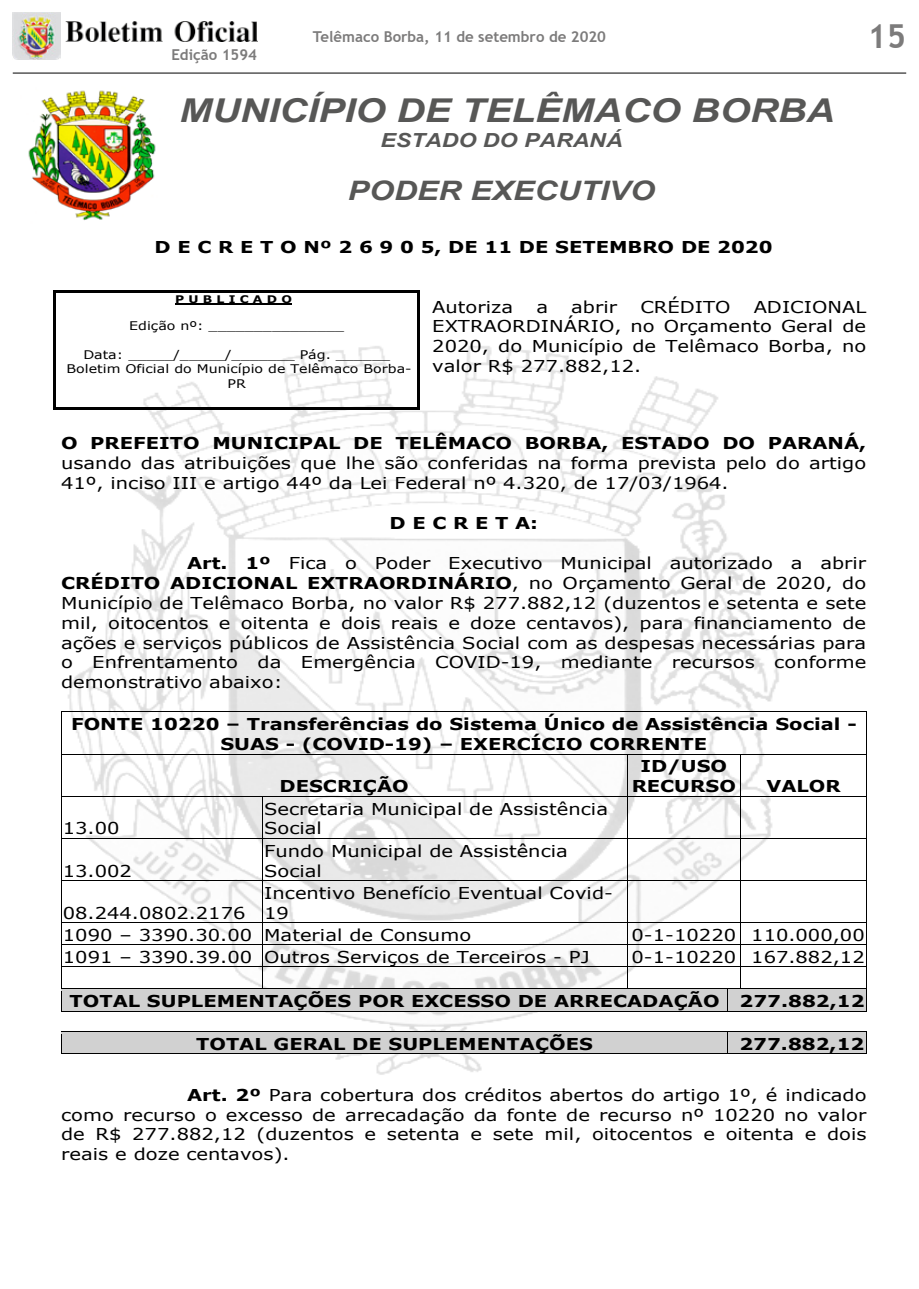
<style>
.page{position:relative;width:919px;height:1289px;background:#fff}
.page>*{position:absolute;margin:0;border:0;box-sizing:border-box;transform-origin:0 0}
.t1{font:700 33px "Trebuchet MS";color:#7c7b7b}
.t2{font:italic 700 32.85px "Arial";color:#575756;scale:1.19 1}
.t3{font:italic 700 26.85px "Arial";color:#575756;scale:1.19 1}
.t4{font:italic 700 19.35px "Arial";color:#575756;scale:1.19 1}
.t5{font:16.35px/20px "Verdana";color:#000;scale:1.19 1}
.t6{font:700 16.35px/20px "Verdana";color:#000;text-align:center;scale:1.19 1}
.t7{font:700 15px "Trebuchet MS";color:#7c7b7b}
.t8{font:11.85px/14.5px "Verdana";color:#000;text-align:center;scale:1.19 1}
.t9{font:700 10.5px "Verdana";color:#000;scale:1.19 1}
.s1{font-weight:700}
</style>
<div class="page">
<img style="left:13px;top:13px;width:47px;height:47px">
<img style="left:66px;top:21px;width:191px;height:21px">
<hr style="left:13px;top:73px;width:893px;height:1px;background:#000">
<img style="left:28px;top:90px;width:128px;height:131px">
<img style="left:53px;top:306px;width:784px;height:769px">
<hr style="left:62px;top:711px;width:804px;height:1px;background:#000">
<hr style="left:61px;top:713px;width:1px;height:40px;background:#000">
<hr style="left:866px;top:713px;width:1px;height:40px;background:#000">
<hr style="left:62px;top:753px;width:565px;height:1px;background:#000">
<hr style="left:627px;top:753px;width:113px;height:1px;background:#000">
<hr style="left:741px;top:753px;width:125px;height:1px;background:#000">
<hr style="left:61px;top:756px;width:1px;height:39px;background:#000">
<hr style="left:627px;top:756px;width:1px;height:39px;background:#000">
<hr style="left:740px;top:756px;width:1px;height:39px;background:#000">
<hr style="left:866px;top:756px;width:1px;height:39px;background:#000">
<hr style="left:62px;top:795px;width:200px;height:1px;background:#000">
<hr style="left:263px;top:795px;width:364px;height:1px;background:#000">
<hr style="left:627px;top:795px;width:113px;height:1px;background:#000">
<hr style="left:741px;top:795px;width:125px;height:1px;background:#000">
<hr style="left:61px;top:798px;width:1px;height:39px;background:#000">
<hr style="left:262px;top:798px;width:1px;height:39px;background:#000">
<hr style="left:627px;top:798px;width:1px;height:39px;background:#000">
<hr style="left:740px;top:798px;width:1px;height:39px;background:#000">
<hr style="left:866px;top:798px;width:1px;height:39px;background:#000">
<hr style="left:62px;top:837px;width:200px;height:1px;background:#000">
<hr style="left:263px;top:837px;width:364px;height:1px;background:#000">
<hr style="left:627px;top:837px;width:113px;height:1px;background:#000">
<hr style="left:741px;top:837px;width:125px;height:1px;background:#000">
<hr style="left:61px;top:840px;width:1px;height:40px;background:#000">
<hr style="left:262px;top:840px;width:1px;height:40px;background:#000">
<hr style="left:627px;top:840px;width:1px;height:40px;background:#000">
<hr style="left:740px;top:840px;width:1px;height:40px;background:#000">
<hr style="left:866px;top:840px;width:1px;height:40px;background:#000">
<hr style="left:62px;top:880px;width:200px;height:1px;background:#000">
<hr style="left:263px;top:880px;width:364px;height:1px;background:#000">
<hr style="left:627px;top:880px;width:113px;height:1px;background:#000">
<hr style="left:741px;top:880px;width:125px;height:1px;background:#000">
<hr style="left:61px;top:882px;width:1px;height:40px;background:#000">
<hr style="left:262px;top:882px;width:1px;height:40px;background:#000">
<hr style="left:627px;top:882px;width:1px;height:40px;background:#000">
<hr style="left:740px;top:882px;width:1px;height:40px;background:#000">
<hr style="left:866px;top:882px;width:1px;height:40px;background:#000">
<hr style="left:62px;top:922px;width:200px;height:1px;background:#000">
<hr style="left:263px;top:922px;width:364px;height:1px;background:#000">
<hr style="left:627px;top:922px;width:113px;height:1px;background:#000">
<hr style="left:741px;top:922px;width:125px;height:1px;background:#000">
<hr style="left:62px;top:944px;width:200px;height:1px;background:#000">
<hr style="left:263px;top:944px;width:364px;height:1px;background:#000">
<hr style="left:627px;top:944px;width:113px;height:1px;background:#000">
<hr style="left:741px;top:944px;width:125px;height:1px;background:#000">
<hr style="left:62px;top:966px;width:200px;height:1px;background:#000">
<hr style="left:263px;top:966px;width:364px;height:1px;background:#000">
<hr style="left:627px;top:966px;width:113px;height:1px;background:#000">
<hr style="left:741px;top:966px;width:125px;height:1px;background:#000">
<div style="left:63px;top:990px;width:663px;height:20px;background:#d1d1d1"></div>
<div style="left:729px;top:990px;width:135px;height:20px;background:#d1d1d1"></div>
<hr style="left:62px;top:988px;width:200px;height:1px;background:#000">
<hr style="left:62px;top:989px;width:200px;height:1px;background:#d1d1d1">
<svg style="left:262px;top:922px;width:1px;height:68px"></svg>
<hr style="left:263px;top:988px;width:364px;height:1px;background:#000">
<hr style="left:263px;top:989px;width:364px;height:1px;background:#d1d1d1">
<svg style="left:627px;top:923px;width:1px;height:65px"></svg>
<hr style="left:627px;top:988px;width:100px;height:1px;background:#000">
<hr style="left:627px;top:989px;width:100px;height:1px;background:#d1d1d1">
<hr style="left:741px;top:988px;width:125px;height:1px;background:#000">
<hr style="left:741px;top:989px;width:125px;height:1px;background:#d1d1d1">
<svg style="left:61px;top:922px;width:1px;height:89px"></svg>
<hr style="left:62px;top:1010px;width:665px;height:1px;background:#000">
<svg style="left:727px;top:922px;width:14px;height:89px"></svg>
<hr style="left:728px;top:1010px;width:138px;height:1px;background:#000">
<svg style="left:866px;top:922px;width:1px;height:89px"></svg>
<div style="left:63px;top:1033px;width:663px;height:20px;background:#d1d1d1"></div>
<div style="left:729px;top:1033px;width:135px;height:20px;background:#d1d1d1"></div>
<hr style="left:62px;top:1031px;width:665px;height:1px;background:#000">
<hr style="left:62px;top:1032px;width:665px;height:1px;background:#d1d1d1">
<hr style="left:728px;top:1031px;width:137px;height:1px;background:#000">
<hr style="left:728px;top:1032px;width:137px;height:1px;background:#d1d1d1">
<svg style="left:61px;top:1031px;width:1px;height:23px"></svg>
<hr style="left:62px;top:1053px;width:665px;height:1px;background:#000">
<svg style="left:727px;top:1031px;width:1px;height:23px"></svg>
<hr style="left:728px;top:1053px;width:137px;height:1px;background:#000">
<svg style="left:865px;top:1031px;width:1px;height:23px"></svg>
<hr style="left:175px;top:304px;width:117px;height:1px;background:#000">
<hr style="left:56px;top:290px;width:361px;height:2px;background:#000">
<hr style="left:54px;top:292px;width:2px;height:115px;background:#000">
<hr style="left:56px;top:407px;width:361px;height:2px;background:#000">
<hr style="left:417px;top:292px;width:2px;height:115px;background:#000">
<p class="t7" style="left:313px;top:27px;width:294px">Telêmaco Borba, 11 de setembro de 2020</p>
<h1 class="t1" style="left:867px;top:16px;width:40px">15</h1>
<p class="t7" style="left:171px;top:45px;width:87px">Edição 1594</p>
<h2 class="t2" style="left:179px;top:88px;width:552px">MUNICÍPIO DE TELÊMACO BORBA</h2>
<p class="t4" style="left:380px;top:127px;width:205px">ESTADO DO PARANÁ</p>
<h3 class="t3" style="left:348px;top:173px;width:259px">PODER EXECUTIVO</h3>
<p class="t6" style="left:155px;top:236px;width:520px">D E C R E T O Nº 2 6 9 0 5, DE 11 DE SETEMBRO DE 2020</p>
<p class="t9" style="left:175px;top:292px;width:100px">P U B L I C A D O</p>
<p class="t8" style="left:129px;top:318px;width:182px">Edição nº: _______________</p>
<p class="t8" style="left:67px;top:347px;width:291px">Data: _____/_____/_______ Pág. ______<br>Boletim Oficial do Município de Telêmaco Borba-<br>PR</p>
<p class="t5" style="left:432px;top:296px;width:69px">Autoriza</p>
<p class="t5" style="left:536px;top:296px;width:11px">a</p>
<p class="t5" style="left:571px;top:296px;width:40px">abrir</p>
<p class="t5" style="left:640px;top:296px;width:77px">CRÉDITO</p>
<p class="t5" style="left:432px;top:296px;width:366px;text-align:justify;text-indent:321px">ADICIONAL EXTRAORDINÁRIO, no Orçamento Geral de 2020, do Município de Telêmaco Borba, no valor R$ 277.882,12.</p>
<p class="t6" style="left:61px;top:433px;width:678px">O PREFEITO MUNICIPAL DE TELÊMACO BORBA, ESTADO DO PARANÁ,</p>
<p class="t5" style="left:61px;top:453px;width:678px">usando das atribuições que lhe são conferidas na forma prevista pelo do artigo<br>41º, inciso III e artigo 44º da Lei Federal nº 4.320, de 17/03/1964.</p>
<p class="t6" style="left:389px;top:512px;width:126px">D E C R E T A:</p>
<p class="t5" style="left:61px;top:552px;width:678px;text-align:justify;text-indent:126px"><span class="s1">Art. 1º</span> Fica o Poder Executivo Municipal autorizado a abrir <span class="s1">CRÉDITO ADICIONAL EXTRAORDINÁRIO</span>, no Orçamento Geral de 2020, do Município de Telêmaco Borba, no valor R$ 277.882,12 (duzentos e setenta e sete mil, oitocentos e oitenta e dois reais e doze centavos), para financiamento de ações e serviços públicos de Assistência Social com as despesas necessárias para o Enfrentamento da Emergência COVID-19, mediante recursos conforme demonstrativo abaixo:</p>
<p class="t6" style="left:71px;top:714px;width:661px">FONTE 10220 – Transferências do Sistema Único de Assistência Social -<br>SUAS - (COVID-19) – EXERCÍCIO CORRENTE</p>
<p class="t6" style="left:279px;top:776px;width:110px">DESCRIÇÃO</p>
<p class="t6" style="left:631px;top:756px;width:89px">ID/USO<br>RECURSO</p>
<p class="t6" style="left:766px;top:776px;width:64px">VALOR</p>
<p class="t5" style="left:63px;top:818px;width:49px">13.00</p>
<p class="t5" style="left:63px;top:860px;width:59px">13.002</p>
<p class="t5" style="left:264px;top:798px;width:290px">Secretaria Municipal de Assistência<br>Social</p>
<p class="t5" style="left:264px;top:840px;width:257px">Fundo Municipal de Assistência<br>Social</p>
<p class="t5" style="left:264px;top:882px;width:294px">Incentivo Benefício Eventual Covid-<br>19</p>
<p class="t5" style="left:63px;top:924px;width:344px">1090 – 3390.30.00 Material de Consumo</p>
<p class="t5" style="left:631px;top:924px;width:197px">0-1-10220 110.000,00</p>
<p class="t5" style="left:63px;top:946px;width:444px">1091 – 3390.39.00 Outros Serviços de Terceiros - PJ</p>
<p class="t5" style="left:631px;top:946px;width:197px">0-1-10220 167.882,12</p>
<p class="t6" style="left:69px;top:990px;width:669px">TOTAL SUPLEMENTAÇÕES POR EXCESSO DE ARRECADAÇÃO 277.882,12</p>
<p class="t6" style="left:196px;top:1033px;width:335px">TOTAL GERAL DE SUPLEMENTAÇÕES</p>
<p class="t6" style="left:739px;top:1033px;width:106px">277.882,12</p>
<p class="t5" style="left:61px;top:1084px;width:678px;text-align:justify;text-indent:126px"><span class="s1">Art. 2º</span> Para cobertura dos créditos abertos do artigo 1º, é indicado como recurso o excesso de arrecadação da fonte de recurso nº 10220 no valor de R$ 277.882,12 (duzentos e setenta e sete mil, oitocentos e oitenta e dois reais e doze centavos).</p>
<p class="t5" style="left:63px;top:902px;width:155px">08.244.0802.2176</p>
</div>
